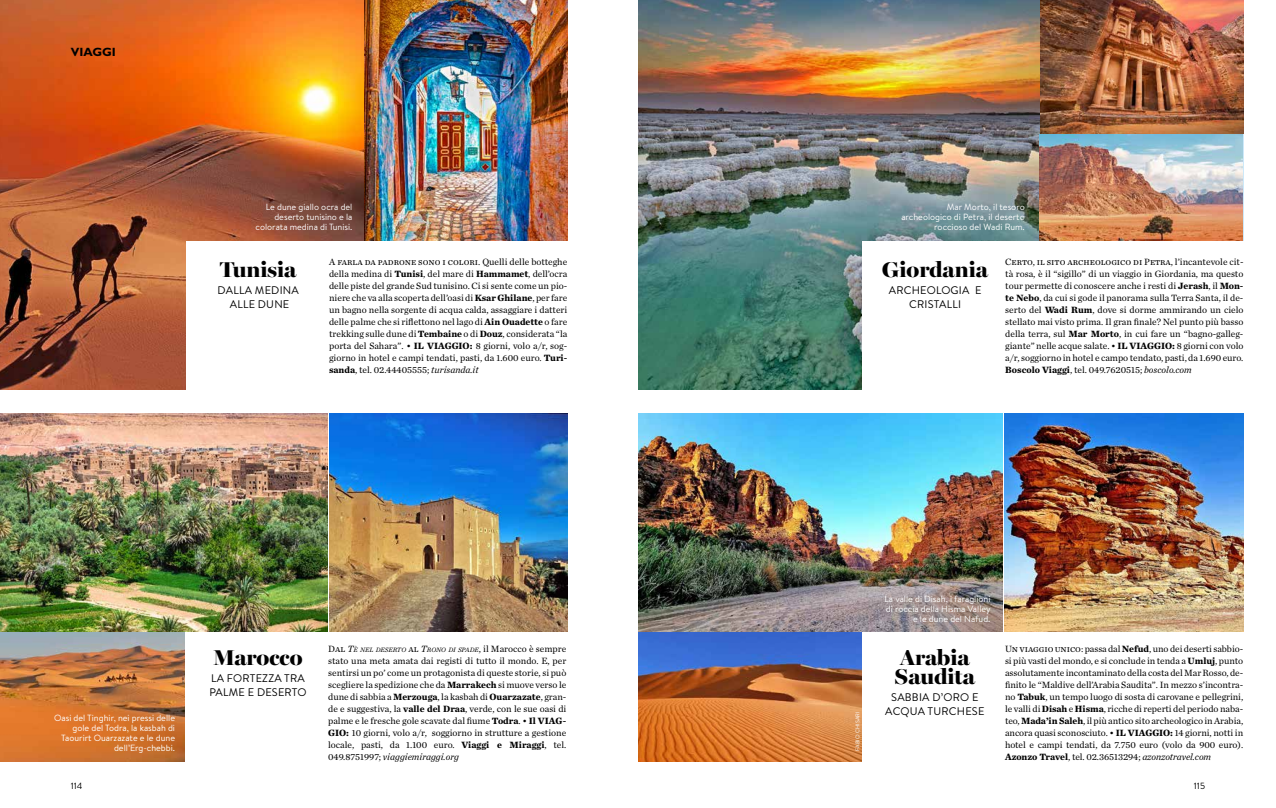
<style>
.page{position:relative;width:1276px;height:808px;background:#fff}
.page>*{position:absolute;margin:0;border:0;box-sizing:border-box;transform-origin:0 0}
.t1{font:900 21.5px/19px "Miller Banner";color:#000}
.t2{font:700 12px "Gill Sans Std";color:#000}
.t3{font:11px/14px "Brandon Text";letter-spacing:.02em;color:#000;text-align:center}
.t4{font:9.5px/12px "Chronicle Text G1";color:#000;text-align:justify}
.t5{font:9px/10px "Brandon Text";color:#fff;text-align:right}
.t6{font:9px "Brandon Text";color:#000}
.t7{font:5.5px "Brandon Grotesque";letter-spacing:.02em;color:#fff}
.s1{font-weight:700}
.s2{font-style:italic}
.s3{font-style:italic;font-size:6.7px}
</style>
<div class="page">
<img style="left:1039px;top:0;width:204px;height:135px">
<img style="left:0;top:0;width:365px;height:390px">
<img style="left:638px;top:0;width:401px;height:390px">
<img style="left:0;top:413px;width:327px;height:219px">
<img style="left:638px;top:413px;width:364px;height:219px">
<img style="left:330px;top:413px;width:237px;height:219px">
<img style="left:1004px;top:413px;width:239px;height:219px">
<img style="left:0;top:632px;width:185px;height:129px">
<img style="left:638px;top:632px;width:224px;height:129px">
<img style="left:365px;top:0;width:202px;height:241px">
<img style="left:1039px;top:135px;width:204px;height:106px">
<div style="left:186px;top:241px;width:398px;height:159px;background:#fff"></div>
<div style="left:862px;top:241px;width:399px;height:159px;background:#fff"></div>
<p class="t2" style="left:71px;top:45px;width:47px">VIAGGI</p>
<p class="t5" style="left:255px;top:201px;width:98px">Le dune giallo ocra del deserto tunisino e la colorata medina di Tunisi.</p>
<h1 class="t1" style="left:220px;top:260px;width:77px">Tunisia</h1>
<p class="t3" style="left:218px;top:283px;width:83px">DALLA MEDINA<br>ALLE DUNE</p>
<p class="t4" style="left:329px;top:255px;width:240px">A farla da padrone sono i colori. Quelli delle botteghe della medina di <span class="s1">Tunisi</span>, del mare di <span class="s1">Hammamet</span>, dell’ocra delle piste del grande Sud tunisino. Ci si sente come un pio&shy;niere che va alla scoperta dell’oasi di <span class="s1">Ksar Ghilane</span>, per fare un bagno nella sorgente di acqua calda, assaggiare i datteri delle palme che si riflettono nel lago di <span class="s1">Ain Ouadette</span> o fare trekking sulle dune di <span class="s1">Tembaine</span> o di <span class="s1">Douz</span>, considerata “la porta del Sahara”. • <span class="s1">IL VIAGGIO:</span> 8 giorni, volo a/r, sog&shy;giorno in hotel e campi tendati, pasti, da 1.600 euro. <span class="s1">Turi&shy;sanda</span>, tel. 02.44405555; <span class="s2">turisanda.it</span></p>
<p class="t5" style="left:54px;top:712px;width:122px">Oasi del Tinghir, nei pressi delle gole del Todra, la kasbah di<br>Taourirt Ouarzazate e le dune dell’Erg-chebbi.</p>
<h1 class="t1" style="left:213px;top:648px;width:91px">Marocco</h1>
<p class="t3" style="left:209px;top:670px;width:99px;text-align:left">LA FORTEZZA TRA<br>PALME E DESERTO</p>
<p class="t4" style="left:328px;top:643px;width:240px">Dal <span class="s2">T</span><span class="s3">È NEL DESERTO</span> al <span class="s2">T</span><span class="s3">RONO DI SPADE</span>, il Marocco è sempre stato una meta amata dai registi di tutto il mondo. E, per sentirsi un po’ come un protagonista di queste storie, si può scegliere la spedizione che da <span class="s1">Marrakech</span> si muove verso le dune di sabbia a <span class="s1">Merzouga</span>, la kasbah di <span class="s1">Ouarzazate</span>, gran&shy;de e suggestiva, la <span class="s1">valle del Draa</span>, verde, con le sue oasi di palme e le fresche gole scavate dal fiume <span class="s1">Todra</span>. • <span class="s1">Il VIAG-GIO:</span> 10 giorni, volo a/r, soggiorno in strutture a gestione locale, pasti, da 1.100 euro. <span class="s1">Viaggi e Miraggi</span>, tel.<br>049.8751997; <span class="s2">viaggiemiraggi.org</span></p>
<p class="t5" style="left:901px;top:201px;width:125px">Mar Morto, il tesoro archeologico di Petra, il deserto roccioso del Wadi Rum.</p>
<h1 class="t1" style="left:882px;top:260px;width:107px">Giordania</h1>
<p class="t3" style="left:889px;top:283px;width:94px">ARCHEOLOGIA E<br>CRISTALLI</p>
<p class="t4" style="left:1005px;top:255px;width:240px">Certo, il sito archeologico di Petra, l’incantevole cit&shy;tà rosa, è il “sigillo” di un viaggio in Giordania, ma questo tour permette di conoscere anche i resti di <span class="s1">Jerash</span>, il <span class="s1">Mon&shy;te Nebo</span>, da cui si gode il panorama sulla Terra Santa, il de&shy;serto del <span class="s1">Wadi Rum</span>, dove si dorme ammirando un cielo stellato mai visto prima. Il gran finale? Nel punto più basso della terra, sul <span class="s1">Mar Morto</span>, in cui fare un “bagno-galleg&shy;giante” nelle acque salate. • <span class="s1">IL VIAGGIO:</span> 8 giorni con volo a/r, soggiorno in hotel e campo tendato, pasti, da 1.690 euro.<br><span class="s1">Boscolo Viaggi</span>, tel. 049.7620515; <span class="s2">boscolo.com</span></p>
<p class="t7" style="left:853px;top:751px;width:41px;rotate:-90deg">FABIO CHISARI</p>
<p class="t5" style="left:884px;top:594px;width:108px">La valle di Disah, i faraglioni di roccia della Hisma Valley e le dune del Nafud.</p>
<h1 class="t1" style="left:894px;top:648px;width:82px">Arabia<br>Saudita</h1>
<p class="t3" style="left:885px;top:689px;width:101px">SABBIA D’ORO E<br>ACQUA TURCHESE</p>
<p class="t4" style="left:1005px;top:643px;width:240px">Un viaggio unico: passa dal <span class="s1">Nefud</span>, uno dei deserti sabbio&shy;si più vasti del mondo, e si conclude in tenda a <span class="s1">Umluj</span>, punto assolutamente incontaminato della costa del Mar Rosso, de&shy;finito le “Maldive dell’Arabia Saudita”. In mezzo s’incontra&shy;no <span class="s1">Tabuk</span>, un tempo luogo di sosta di carovane e pellegrini, le valli di <span class="s1">Disah</span> e <span class="s1">Hisma</span>, ricche di reperti del periodo naba&shy;teo, <span class="s1">Mada’in Saleh</span>, il più antico sito archeologico in Arabia, ancora quasi sconosciuto. • <span class="s1">IL VIAGGIO:</span> 14 giorni, notti in hotel e campi tendati, da 7.750 euro (volo da 900 euro).<br><span class="s1">Azonzo Travel</span>, tel. 02.36513294; <span class="s2">azonzotravel.com</span></p>
<p class="t6" style="left:71px;top:780px;width:13px">114</p>
<p class="t6" style="left:1194px;top:780px;width:13px">115</p>
</div>
